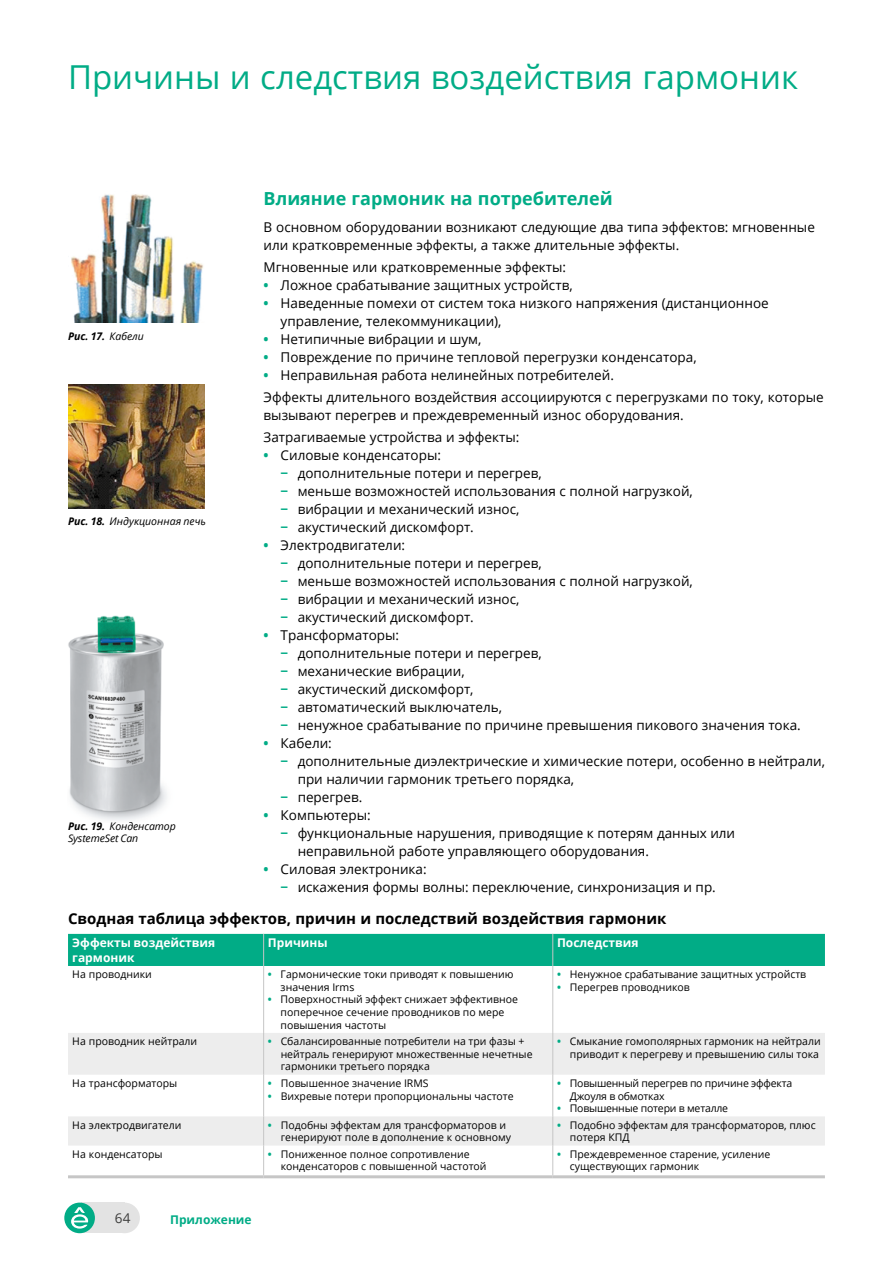
<style>
.page{position:relative;width:893px;height:1263px;background:#fff}
.page>*{position:absolute;margin:0;border:0;box-sizing:border-box;transform-origin:0 0}
.t1{font:33px "Open Sans";color:#01ac86}
.t2{font:700 18px "Open Sans";color:#01ac86}
.t3{font:700 15px "Open Sans";color:#000}
.t4{font:13.5px/18px "Open Sans";color:#000}
.t5{font:13.5px "Open Sans";color:#3c3c3b}
.t6{font:700 12px/14.4px "Open Sans";color:#fff}
.t7{font:700 12px "Open Sans";color:#01ac86}
.t8{font:10.5px/12.6px "Open Sans";color:#000}
.t9{font:10.5px/12.6px "Open Sans";letter-spacing:-.02em;color:#000}
.t10{font:italic 10.5px/12px "Open Sans";letter-spacing:-.01em;color:#000}
.t11{font:italic 700 10.5px "Open Sans";color:#000}
.s1{font-weight:400}
.s2{font-weight:700}
.s3{font-weight:700;color:#01ac86}
</style>
<div class="page">
<div style="left:81px;top:1202px;width:44px;height:31px;background:#e3e3e3"></div>
<div style="left:64px;top:1202px;width:31px;height:31px;background:#01ac86;border-radius:50%"></div>
<svg style="left:71px;top:1207px;width:18px;height:21px"></svg>
<div style="left:109px;top:1202px;width:31px;height:31px;background:#e3e3e3;border-radius:50%"></div>
<img style="left:71px;top:194px;width:133px;height:129px">
<img style="left:68px;top:385px;width:136px;height:123px">
<div style="left:68px;top:934px;width:757px;height:32px;background:#01ac86"></div>
<svg style="left:68px;top:1033px;width:757px;height:112px;fill:#ededed"></svg>
<hr style="left:263px;top:934px;width:1px;height:32px;background:#c6c6c6">
<hr style="left:552px;top:934px;width:1px;height:32px;background:#c6c6c6">
<hr style="left:263px;top:966px;width:1px;height:67px;background:#c6c6c6">
<hr style="left:552px;top:966px;width:1px;height:67px;background:#c6c6c6">
<hr style="left:263px;top:1033px;width:1px;height:42px;background:#c6c6c6">
<hr style="left:552px;top:1033px;width:1px;height:42px;background:#c6c6c6">
<hr style="left:263px;top:1075px;width:1px;height:41px;background:#c6c6c6">
<hr style="left:552px;top:1075px;width:1px;height:41px;background:#c6c6c6">
<svg style="left:263px;top:1116px;width:1px;height:29px"></svg>
<svg style="left:552px;top:1116px;width:1px;height:29px"></svg>
<hr style="left:263px;top:1145px;width:1px;height:30px;background:#c6c6c6">
<hr style="left:552px;top:1145px;width:1px;height:30px;background:#c6c6c6">
<hr style="left:68px;top:1175px;width:196px;height:3px;background:#c6c6c6">
<hr style="left:264px;top:1175px;width:289px;height:3px;background:#c6c6c6">
<hr style="left:553px;top:1175px;width:272px;height:3px;background:#c6c6c6">
<img style="left:68px;top:615px;width:99px;height:206px">
<h1 class="t1" style="left:68px;top:54px;width:732px">Причины и следствия воздействия гармоник</h1>
<p class="t11" style="left:68px;top:328px;width:77px">Рис. 17. <span class="s1">Кабели</span></p>
<p class="t10" style="left:68px;top:515px;width:139px"><span class="s2">Рис. 18.</span> Индукционная печь</p>
<p class="t10" style="left:68px;top:820px;width:109px"><span class="s2">Рис. 19.</span> Конденсатор<br>SystemeSet Can</p>
<h2 class="t2" style="left:264px;top:186px;width:351px">Влияние гармоник на потребителей</h2>
<p class="t4" style="left:264px;top:217px;width:553px">В основном оборудовании возникают следующие два типа эффектов: мгновенные или кратковременные эффекты, а также длительные эффекты.</p>
<p class="t4" style="left:264px;top:258px;width:304px">Мгновенные или кратковременные эффекты:</p>
<p class="t4" style="left:264px;top:276px;width:311px"><span class="s3">•</span> Ложное срабатывание защитных устройств,</p>
<p class="t4" style="left:281px;top:294px;width:490px;text-indent:-17px"><span class="s3">•</span> Наведенные помехи от систем тока низкого напряжения (дистанционное управление, телекоммуникации),</p>
<p class="t4" style="left:264px;top:330px;width:219px"><span class="s3">•</span> Нетипичные вибрации и шум,</p>
<p class="t4" style="left:264px;top:348px;width:434px"><span class="s3">•</span> Повреждение по причине тепловой перегрузки конденсатора,</p>
<p class="t4" style="left:264px;top:363px;width:561px;line-height:22.2px"><span class="s3">•</span> Неправильная работа нелинейных потребителей.<br>Эффекты длительного воздействия ассоциируются с перегрузками по току, которые</p>
<p class="t4" style="left:264px;top:404px;width:420px;line-height:22.2px">вызывают перегрев и преждевременный износ оборудования.<br>Затрагиваемые устройства и эффекты:</p>
<p class="t4" style="left:281px;top:446px;width:414px;text-indent:-17px"><span class="s3">•</span> Силовые конденсаторы:<br><span class="s3">−</span> дополнительные потери и перегрев,<br><span class="s3">−</span> меньше возможностей использования с полной нагрузкой, <span class="s3">−</span> вибрации и механический износ,<br><span class="s3">−</span> акустический дискомфорт.</p>
<p class="t4" style="left:281px;top:536px;width:414px;text-indent:-17px"><span class="s3">•</span> Электродвигатели:<br><span class="s3">−</span> дополнительные потери и перегрев,<br><span class="s3">−</span> меньше возможностей использования с полной нагрузкой, <span class="s3">−</span> вибрации и механический износ,<br><span class="s3">−</span> акустический дискомфорт.</p>
<p class="t4" style="left:281px;top:626px;width:520px;text-indent:-17px"><span class="s3">•</span> Трансформаторы:<br><span class="s3">−</span> дополнительные потери и перегрев,<br><span class="s3">−</span> механические вибрации,<br><span class="s3">−</span> акустический дискомфорт,<br><span class="s3">−</span> автоматический выключатель,<br><span class="s3">−</span> ненужное срабатывание по причине превышения пикового значения тока.</p>
<p class="t4" style="left:264px;top:734px;width:70px"><span class="s3">•</span> Кабели:</p>
<p class="t4" style="left:281px;top:752px;width:546px"><span class="s3">−</span> дополнительные диэлектрические и химические потери, особенно в нейтрали,</p>
<p class="t4" style="left:298px;top:770px;width:278px">при наличии гармоник третьего порядка,</p>
<p class="t4" style="left:281px;top:788px;width:81px"><span class="s3">−</span> перегрев.</p>
<p class="t4" style="left:264px;top:806px;width:109px"><span class="s3">•</span> Компьютеры:</p>
<p class="t4" style="left:281px;top:824px;width:456px"><span class="s3">−</span> функциональные нарушения, приводящие к потерям данных или</p>
<p class="t4" style="left:298px;top:842px;width:351px">неправильной работе управляющего оборудования.</p>
<p class="t4" style="left:281px;top:860px;width:435px;text-indent:-17px"><span class="s3">•</span> Силовая электроника:<br><span class="s3">−</span> искажения формы волны: переключение, синхронизация и пр.</p>
<p class="t3" style="left:68px;top:907px;width:600px">Сводная таблица эффектов, причин и последствий воздействия гармоник</p>
<p class="t6" style="left:72px;top:935px;width:145px">Эффекты воздействия гармоник</p>
<p class="t6" style="left:268px;top:935px;width:61px">Причины</p>
<p class="t6" style="left:557px;top:935px;width:83px">Последствия</p>
<p class="t8" style="left:72px;top:968px;width:81px">На проводники</p>
<p class="t8" style="left:281px;top:968px;width:234px;text-indent:-13px"><span class="s3">•</span> Гармонические токи приводят к повышению значения Irms</p>
<p class="t8" style="left:281px;top:993px;width:239px;text-indent:-13px"><span class="s3">•</span> Поверхностный эффект снижает эффективное поперечное сечение проводников по мере повышения частоты</p>
<p class="t8" style="left:557px;top:968px;width:251px"><span class="s3">•</span> Ненужное срабатывание защитных устройств</p>
<p class="t8" style="left:557px;top:980px;width:134px"><span class="s3">•</span> Перегрев проводников</p>
<p class="t8" style="left:72px;top:1035px;width:126px">На проводник нейтрали</p>
<p class="t8" style="left:281px;top:1035px;width:253px;text-indent:-13px"><span class="s3">•</span> Сбалансированные потребители на три фазы + нейтраль генерируют множественные нечетные гармоники третьего порядка</p>
<p class="t8" style="left:557px;top:1035px;width:265px;text-align:right"><span class="s3">•</span> Смыкание гомополярных гармоник на нейтрали приводит к перегреву и превышению силы тока</p>
<p class="t8" style="left:72px;top:1076px;width:107px">На трансформаторы</p>
<p class="t8" style="left:268px;top:1076px;width:162px"><span class="s3">•</span> Повышенное значение IRMS</p>
<p class="t8" style="left:268px;top:1089px;width:247px"><span class="s3">•</span> Вихревые потери пропорциональны частоте</p>
<p class="t9" style="left:570px;top:1076px;width:224px;text-indent:-13px"><span class="s3">•</span> Повышенный перегрев по причине эффекта<br>Джоуля в обмотках</p>
<p class="t9" style="left:557px;top:1102px;width:173px"><span class="s3">•</span> Повышенные потери в металле</p>
<p class="t8" style="left:72px;top:1118px;width:111px">На электродвигатели</p>
<p class="t8" style="left:281px;top:1118px;width:232px;text-indent:-13px"><span class="s3">•</span> Подобны эффектам для трансформаторов и генерируют поле в дополнение к основному</p>
<p class="t8" style="left:570px;top:1118px;width:247px;text-indent:-13px"><span class="s3">•</span> Подобно эффектам для трансформаторов, плюс потеря КПД</p>
<p class="t8" style="left:72px;top:1147px;width:92px">На конденсаторы</p>
<p class="t8" style="left:281px;top:1147px;width:207px;text-indent:-13px"><span class="s3">•</span> Пониженное полное сопротивление конденсаторов с повышенной частотой</p>
<p class="t8" style="left:570px;top:1147px;width:202px;text-indent:-13px"><span class="s3">•</span> Преждевременное старение, усиление существующих гармоник</p>
<p class="t5" style="left:115px;top:1209px;width:17px">64</p>
<p class="t7" style="left:170px;top:1211px;width:83px">Приложение</p>
</div>
